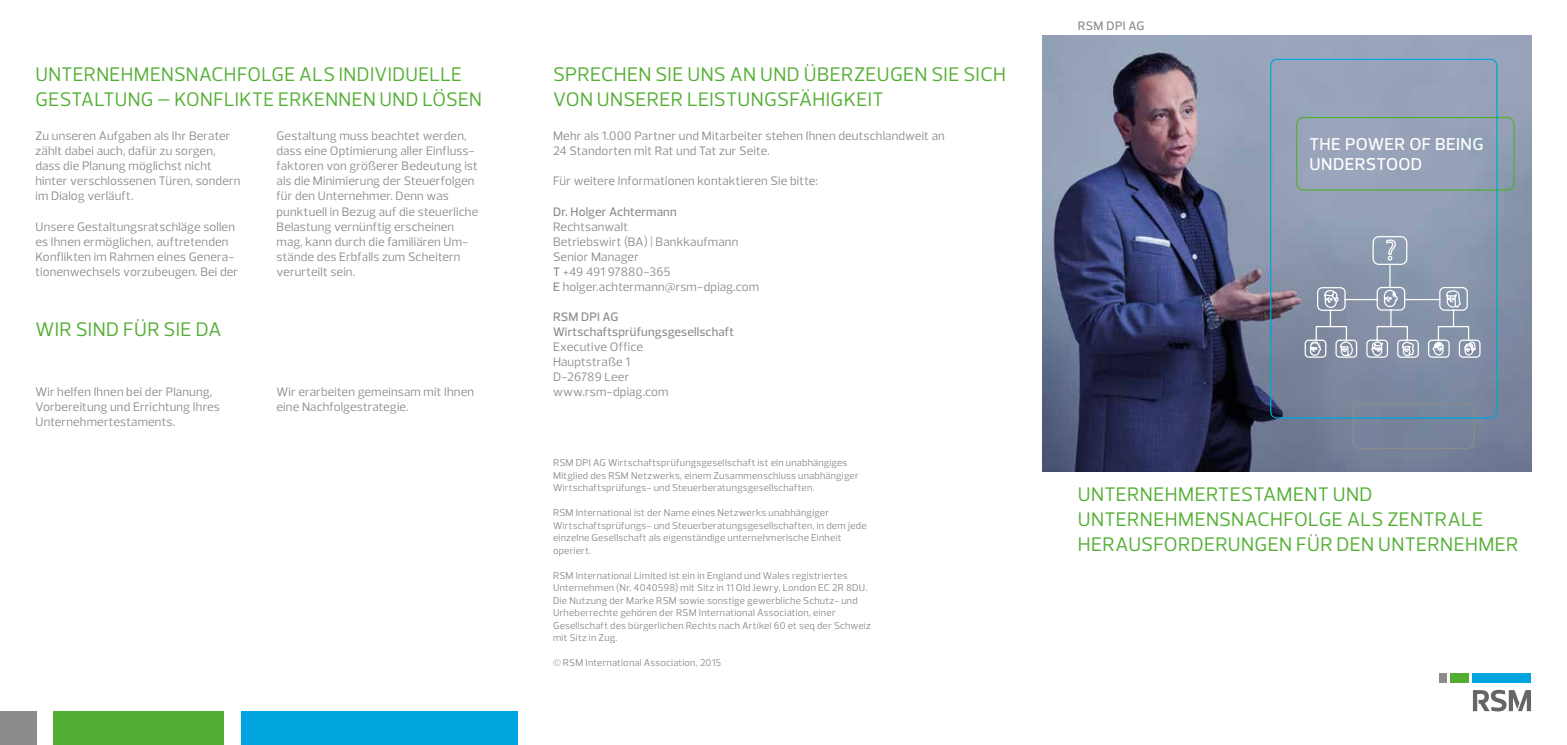
<style>
.page{position:relative;width:1567px;height:745px;background:#fff}
.page>*{position:absolute;margin:0;border:0;box-sizing:border-box;transform-origin:0 0}
.t1{font:20px/25px "Prelo";letter-spacing:.01em;color:#52ae32}
.t2{font:500 17.5px/20px "Prelo";letter-spacing:.02em;color:#fff}
.t3{font:12.5px/15px "Prelo";letter-spacing:.015em;color:#8c8b8b}
.t4{font:500 12.5px/15px "Prelo";letter-spacing:.01em;color:#8c8b8b}
.t5{font:10px/12.5px "Prelo";letter-spacing:.02em;color:#8c8b8b}
.s1{font-weight:500}
</style>
<div class="page">
<img style="left:1042px;top:35px;width:489px;height:435px">
<div style="left:1352px;top:402px;width:122px;height:47px;border:1px solid #8c8b8b;border-radius:7px"></div>
<svg style="left:1269px;top:58px;width:228px;height:361px;background:#8b99ad"></svg>
<div style="left:1472px;top:672px;width:58px;height:10px;background:#00a5df"></div>
<div style="left:1438px;top:672px;width:7px;height:10px;background:#8c8b8b"></div>
<div style="left:1450px;top:672px;width:18px;height:10px;background:#52ae32"></div>
<svg style="left:1472px;top:689px;width:58px;height:22px"></svg>
<div style="left:0;top:710px;width:36px;height:34px;background:#8c8b8b"></div>
<div style="left:53px;top:710px;width:170px;height:34px;background:#52ae32"></div>
<div style="left:241px;top:710px;width:276px;height:34px;background:#00a5df"></div>
<svg style="left:1303px;top:235px;width:177px;height:123px;background:#929eb1"></svg>
<h1 class="t1" style="left:36px;top:61px;width:448px">Unternehmensnachfolge als individuelle<br>Gestaltu ng – Konflikte erkennen und lösen</h1>
<p class="t3" style="left:35px;top:129px;width:206px">Zu unseren Aufgaben als Ihr Berater zählt dabei auch, dafür zu sorgen, dass die Planung möglichst nicht hinter verschlossenen Türen, sondern im Dialog verläuft.</p>
<p class="t3" style="left:35px;top:219px;width:204px">Unsere Gestaltungsratschläge sollen es Ihnen ermöglichen, auftretenden Konflikten im Rahmen eines Genera&shy;tionenwechsels vorzubeugen. Bei der</p>
<h1 class="t1" style="left:36px;top:316px;width:187px">Wir sind für Sie da</h1>
<p class="t3" style="left:35px;top:384px;width:186px">Wir helfen Ihnen bei der Planung,<br>Vorbereitung und Errichtung Ihres<br>Unternehmertestaments.</p>
<p class="t3" style="left:276px;top:129px;width:203px">Gestaltung muss beachtet werden, dass eine Optimierung aller Einfluss&shy;faktoren von größerer Bedeutung ist als die Minimierung der Steuerfolgen für den Unternehmer. Denn was punktuell in Bezug auf die steuerliche Belastung vernünftig erscheinen mag, kann durch die familiären Um&shy;stände des Erbfalls zum Scheitern verurteilt sein.</p>
<p class="t3" style="left:276px;top:384px;width:199px">Wir erarbeiten gemeinsam mit Ihnen eine Nachfolgestrategie.</p>
<h1 class="t1" style="left:553px;top:61px;width:454px">Sprechen Sie uns an und überzeugen Sie sich von unserer Leistungsfähigkeit</h1>
<p class="t3" style="left:553px;top:129px;width:393px">Mehr als 1.000 Partner und Mitarbeiter stehen Ihnen deutschlandweit an<br>24 Standorten mit Rat und Tat zur Seite.</p>
<p class="t3" style="left:553px;top:174px;width:266px">Für weitere Informationen kontaktieren Sie bitte:</p>
<p class="t4" style="left:553px;top:204px;width:125px">Dr. Holger Achtermann</p>
<p class="t3" style="left:553px;top:219px;width:207px">Rechtsanwalt<br>Betriebswirt (BA) | Bankkaufmann<br>Senior Manager<br><span class="s1">T</span> +49 491 97880-365<br><span class="s1">E</span> holger.achtermann@rsm-dpiag.com</p>
<p class="t4" style="left:553px;top:309px;width:183px">RSM DPI AG<br>Wirtschaftsprüfungsgesellschaft</p>
<p class="t3" style="left:553px;top:339px;width:117px">Executive Office<br>Hauptstraße 1<br>D-26789 Leer www.rsm-dpiag.com</p>
<p class="t5" style="left:553px;top:456px;width:296px;text-indent:23px">DPI AG Wirtschaftsprüfungsgesellschaft ist ein unabhängiges<br>Mitglied des RSM</p>
<p class="t5" style="left:553px;top:456px;width:8px">RSM</p>
<p class="t5" style="left:553px;top:468px;width:307px;text-indent:78px">Netzwerks, einem Zusammenschluss unabhängiger<br>Wirtschaftsprüfungs- und Steuerberatungsgesellschaften.</p>
<p class="t5" style="left:553px;top:506px;width:8px">RSM</p>
<p class="t5" style="left:553px;top:506px;width:315px;text-indent:23px">International ist der Name eines Netzwerks unabhängiger Wirtschaftsprüfungs- und Steuerberatungsgesellschaften, in dem jede einzelne Gesellschaft als eigenständige unternehmerische Einheit operiert.</p>
<p class="t5" style="left:553px;top:568px;width:8px">RSM</p>
<p class="t5" style="left:553px;top:568px;width:316px;text-indent:23px">International Limited ist ein in England und Wales registriertes<br>Unternehmen (Nr. 4040598) mit Sitz in 11 Old Jewry, London EC 2R 8DU.<br>Die Nutzung der Marke RSM</p>
<p class="t5" style="left:553px;top:593px;width:306px;text-indent:126px">sowie sonstige gewerbliche Schutz- und<br>Urheberrechte gehören der RSM</p>
<p class="t5" style="left:553px;top:606px;width:319px;text-indent:146px">International Association, einer<br>Gesellschaft des bürgerlichen Rechts nach Artikel 60 et seq der Schweiz mit Sitz in Zug.</p>
<p class="t5" style="left:553px;top:656px;width:18px">© RSM</p>
<p class="t5" style="left:585px;top:656px;width:137px">International Association, 2015</p>
<p class="t4" style="left:1077px;top:18px;width:68px">RSM DPI AG</p>
<h2 class="t2" style="left:1309px;top:134px;width:175px">THE POWER OF BEING<br>UNDERSTOOD</h2>
<h1 class="t1" style="left:1077px;top:481px;width:442px">Unternehmertestament und<br>Unternehmensnachfolge als zentrale -Herausforderungen für den Unternehmer</h1>
</div>
